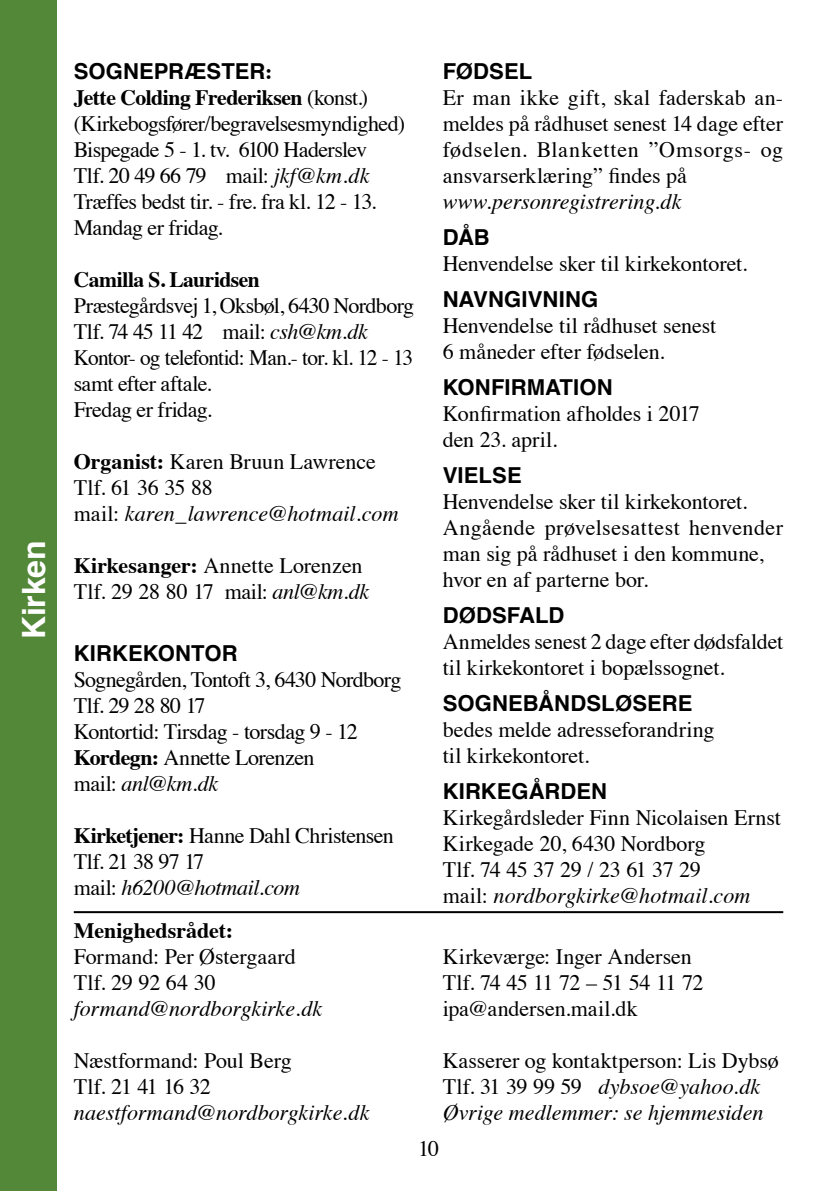
<style>
.page{position:relative;width:840px;height:1191px;background:#fff}
.page>*{position:absolute;margin:0;border:0;box-sizing:border-box;transform-origin:0 0}
.t1{font:700 32px "Helvetica";letter-spacing:-.01em;color:#fff}
.t2{font:22px/26px "Times";letter-spacing:-.01em;color:#000}
.t3{font:22px/26px "Times";letter-spacing:-.03em;color:#000}
.t4{font:700 22px "Helvetica";letter-spacing:.005em;color:#000}
.t5{font:italic 22px "Times";letter-spacing:.005em;color:#000}
.t6{font:700 22px "Times";letter-spacing:-.015em;color:#000}
.s1{font-family:"Times"}
.s2{font-weight:700}
.s3{font-style:italic}
</style>
<div class="page">
<div style="left:0;top:0;width:57px;height:1191px;background:#538838"></div>
<hr style="left:74px;top:911px;width:708px;height:2px;background:#000">
<h1 class="t1" style="left:8px;top:639px;width:100px;rotate:-90deg">Kirken</h1>
<p class="t4" style="left:74px;top:53px;width:200px">SOGNEPRÆSTER<span class="s1">:</span></p>
<p class="t3" style="left:74px;top:83px;width:332px"><span class="s2">Jette Colding Frederiksen</span> (konst.) (Kirkebogsfører/begravelsesmyndighed)<br>Bispegade 5 - 1. tv. 6100 Haderslev<br>Tlf. 20 49 66 79 mail: <span class="s3">jkf@km.dk </span>Træffes bedst tir. - fre. fra kl. 12 - 13.<br>Mandag er fridag.</p>
<p class="t6" style="left:74px;top:258px;width:187px">Camilla S. Lauridsen</p>
<p class="t3" style="left:74px;top:291px;width:342px">Præstegårdsvej 1, Oksbøl, 6430 Nordborg<br>Tlf. 74 45 11 42 mail: <span class="s3">csh@km.dk<br></span>Kontor- og telefontid: Man.- tor. kl. 12 - 13 samt efter aftale.<br>Fredag er fridag.</p>
<p class="t2" style="left:74px;top:447px;width:326px"><span class="s2">Organist:</span> Karen Bruun Lawrence<br>Tlf. 61 36 35 88<br>mail: <span class="s3">karen_lawrence@hotmail.com</span></p>
<p class="t2" style="left:74px;top:551px;width:297px"><span class="s2">Kirkesanger:</span> Annette Lorenzen<br>Tlf. 29 28 80 17 mail: <span class="s3">anl@km.dk</span></p>
<p class="t4" style="left:74px;top:635px;width:165px">KIRKEKONTOR</p>
<p class="t3" style="left:74px;top:665px;width:329px">Sognegården, Tontoft 3, 6430 Nordborg<br>Tlf. 29 28 80 17<br>Kontortid: Tirsdag - torsdag 9 - 12<br><span class="s2">Kordegn:</span> Annette Lorenzen<br>mail: <span class="s3">anl@km.dk</span></p>
<p class="t2" style="left:74px;top:821px;width:321px"><span class="s2">Kirketjener:</span> Hanne Dahl Christensen<br>Tlf. 21 38 97 17<br>mail: <span class="s3">h6200@hotmail.com</span></p>
<p class="t6" style="left:74px;top:909px;width:161px">Menighedsrådet:</p>
<p class="t2" style="left:74px;top:941px;width:223px">Formand: Per Østergaard<br>Tlf. 29 92 64 30</p>
<p class="t5" style="left:74px;top:989px;width:250px">formand@nordborgkirke.dk</p>
<p class="t2" style="left:74px;top:1045px;width:219px">Næstformand: Poul Berg<br>Tlf. 21 41 16 32</p>
<p class="t5" style="left:74px;top:1093px;width:297px">naestformand@nordborgkirke.dk</p>
<p class="t4" style="left:442px;top:53px;width:91px">FØDSEL</p>
<p class="t2" style="left:442px;top:83px;width:342px;text-align:justify">Er man ikke gift, skal faderskab an&shy;meldes på rådhuset senest 14 dage efter fødselen. Blanketten ”Omsorgs- og ansvarserklæring” findes på</p>
<p class="t5" style="left:442px;top:182px;width:240px">www.personregistrering.dk</p>
<p class="t4" style="left:442px;top:219px;width:49px">DÅB</p>
<p class="t2" style="left:442px;top:249px;width:306px">Henvendelse sker til kirkekontoret.</p>
<p class="t4" style="left:442px;top:281px;width:157px">NAVNGIVNING</p>
<p class="t2" style="left:442px;top:311px;width:275px">Henvendelse til rådhuset senest<br>6 måneder efter fødselen.</p>
<p class="t4" style="left:442px;top:369px;width:171px">KONFIRMATION</p>
<p class="t2" style="left:442px;top:398px;width:258px">Konfirmation afholdes i 2017 den 23. april.</p>
<p class="t4" style="left:442px;top:457px;width:81px">VIELSE</p>
<p class="t2" style="left:442px;top:486px;width:342px">Henvendelse sker til kirkekontoret.<br>Angående prøvelsesattest henvender man sig på rådhuset i den kommune, hvor en af parterne bor.</p>
<p class="t4" style="left:442px;top:597px;width:123px">DØDSFALD</p>
<p class="t2" style="left:442px;top:626px;width:342px">Anmeldes senest 2 dage efter dødsfaldet til kirkekontoret i bopælssognet.</p>
<p class="t4" style="left:442px;top:685px;width:251px">SOGNEBÅNDSLØSERE</p>
<p class="t2" style="left:442px;top:714px;width:273px">bedes melde adresseforandring til kirkekontoret.</p>
<p class="t4" style="left:442px;top:773px;width:166px">KIRKEGÅRDEN</p>
<p class="t2" style="left:442px;top:802px;width:339px">Kirkegårdsleder Finn Nicolaisen Ernst<br>Kirkegade 20, 6430 Nordborg<br>Tlf. 74 45 37 29 / 23 61 37 29<br>mail: <span class="s3">nordborgkirke@hotmail.com</span></p>
<p class="t2" style="left:442px;top:941px;width:262px">Kirkeværge: Inger Andersen<br>Tlf. 74 45 11 72 – 51 54 11 72 ipa@andersen.mail.dk</p>
<p class="t2" style="left:442px;top:1045px;width:337px">Kasserer og kontaktperson: Lis Dybsø<br>Tlf. 31 39 99 59 <span class="s3">dybsoe@yahoo.dk<br>Øvrige medlemmer: se hjemmesiden</span></p>
<p class="t2" style="left:418px;top:1134px;width:23px">10</p>
</div>
